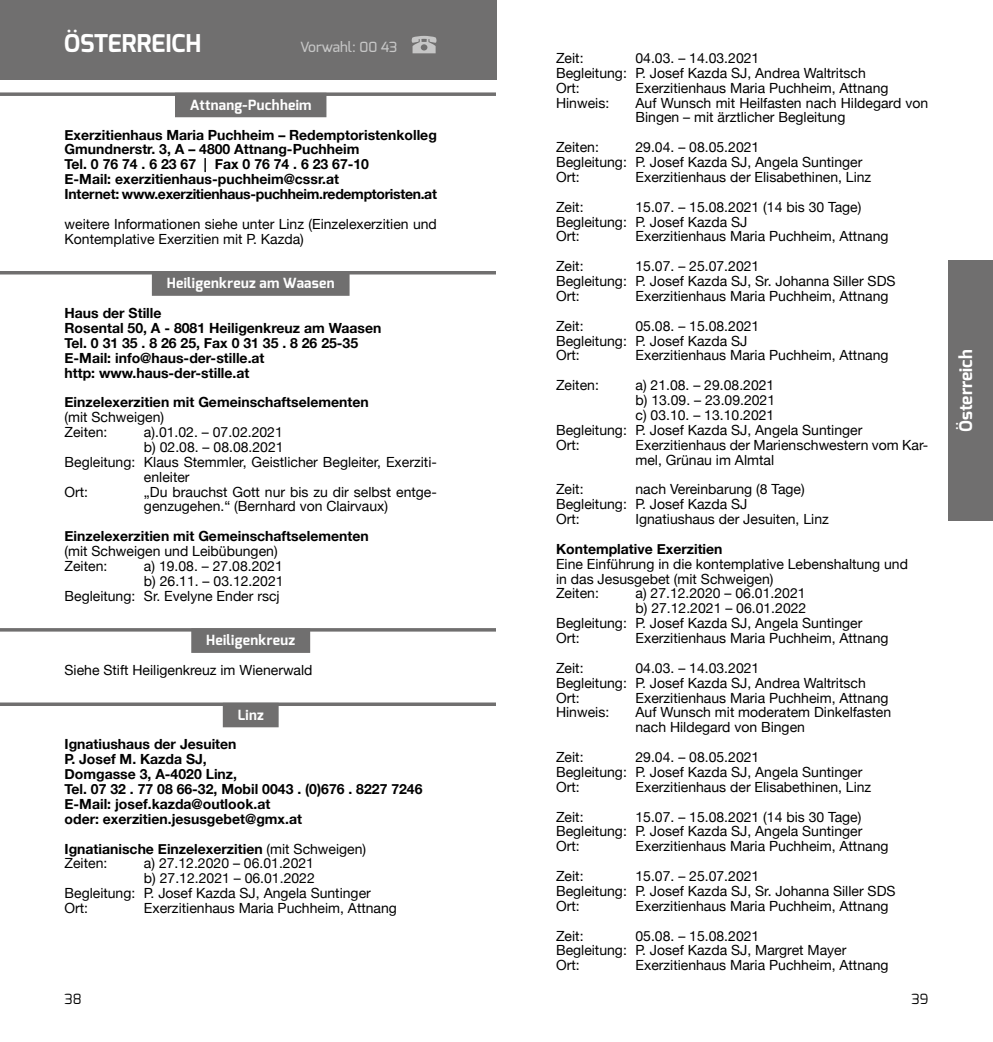
<style>
.page{position:relative;width:993px;height:1042px;background:#fff}
.page>*{position:absolute;margin:0;border:0;box-sizing:border-box;transform-origin:0 0}
.t1{font:700 24.5px "Exo";color:#fff}
.t2{font:700 17.5px "Exo";color:#fff}
.t3{font:14px/14.9px "Helvetica Neue";color:#000}
.t4{font:700 14px/14.9px "Helvetica Neue";color:#000}
.t5{font:700 14px "Exo";letter-spacing:.025em;color:#fff}
.t6{font:500 14px "Exo";color:#c6c6c6}
.t7{font:14px "Exo";color:#000}
.s1{font-weight:400}
</style>
<div class="page">
<div style="left:0;top:0;width:496px;height:79px;background:#706f6f"></div>
<svg style="left:411px;top:36px;width:25px;height:17px"></svg>
<div style="left:175px;top:93px;width:151px;height:24px;background:#706f6f"></div>
<svg style="left:0;top:92px;width:496px;height:4px;fill:#706f6f"></svg>
<div style="left:152px;top:271px;width:197px;height:25px;background:#706f6f"></div>
<hr style="left:0;top:271px;width:516px;height:3px;background:#706f6f">
<div style="left:191px;top:628px;width:119px;height:25px;background:#706f6f"></div>
<hr style="left:0;top:628px;width:516px;height:3px;background:#706f6f">
<div style="left:223px;top:703px;width:55px;height:24px;background:#706f6f"></div>
<svg style="left:0;top:702px;width:496px;height:4px;background:#818080"></svg>
<div style="left:947px;top:260px;width:45px;height:261px;background:#706f6f"></div>
<div style="left:496px;top:620px;width:35px;height:16px;background:#fff"></div>
<div style="left:496px;top:264px;width:35px;height:15px;background:#fff"></div>
<h1 class="t1" style="left:64px;top:27px;width:139px">ÖSTERREICH</h1>
<p class="t6" style="left:300px;top:38px;width:99px">Vorwahl: 00 43</p>
<p class="t5" style="left:190px;top:96px;width:123px">Attnang-Puchheim</p>
<p class="t4" style="left:64px;top:127px;width:374px">Exerzitienhaus Maria Puchheim – Redemptoristenkolleg Gmundnerstr. 3, A – 4800 Attnang-Puchheim<br>Tel. 0 76 74 . 6 23 67 | Fax 0 76 74 . 6 23 67-10<br>E-Mail: exerzitienhaus-puchheim@cssr.at<br>Internet: www.exerzitienhaus-puchheim.redemptoristen.at</p>
<p class="t3" style="left:64px;top:217px;width:374px">weitere Informationen siehe unter Linz (Einzelexerzitien und<br>Kontemplative Exerzitien mit P. Kazda)</p>
<p class="t5" style="left:167px;top:274px;width:169px">Heiligenkreuz am Waasen</p>
<p class="t4" style="left:64px;top:306px;width:318px">Haus der Stille<br>Rosental 50, A - 8081 Heiligenkreuz am Waasen Tel. 0 31 35 . 8 26 25, Fax 0 31 35 . 8 26 25-35<br>E-Mail: info@haus-der-stille.at<br>http: www.haus-der-stille.at</p>
<p class="t4" style="left:64px;top:395px;width:305px">Einzelexerzitien mit Gemeinschaftselementen</p>
<p class="t3" style="left:64px;top:410px;width:101px">(mit Schweigen)<br>Zeiten:</p>
<p class="t3" style="left:144px;top:425px;width:140px">a).01.02. – 07.02.2021</p>
<p class="t3" style="left:144px;top:440px;width:141px">b) 02.08. – 08.08.2021</p>
<p class="t3" style="left:64px;top:455px;width:374px">Begleitung: Klaus Stemmler, Geistlicher Begleiter, Exerziti-</p>
<p class="t3" style="left:144px;top:470px;width:47px">enleiter</p>
<p class="t3" style="left:64px;top:485px;width:25px">Ort:</p>
<p class="t3" style="left:144px;top:485px;width:294px">„Du brauchst Gott nur bis zu dir selbst entge&shy;genzugehen.“ (Bernhard von Clairvaux)</p>
<p class="t4" style="left:64px;top:529px;width:305px">Einzelexerzitien mit Gemeinschaftselementen</p>
<p class="t3" style="left:64px;top:544px;width:214px">(mit Schweigen und Leibübungen)<br>Zeiten:</p>
<p class="t3" style="left:64px;top:559px;width:220px;text-align:right">a) 19.08. – 27.08.2021<br>b) 26.11. – 03.12.2021<br>Begleitung: Sr. Evelyne Ender rscj</p>
<p class="t5" style="left:206px;top:631px;width:91px">Heiligenkreuz</p>
<p class="t3" style="left:64px;top:663px;width:249px">Siehe Stift Heiligenkreuz im Wienerwald</p>
<p class="t5" style="left:237px;top:706px;width:28px">Linz</p>
<p class="t4" style="left:64px;top:737px;width:359px">Ignatiushaus der Jesuiten<br>P. Josef M. Kazda SJ,<br>Domgasse 3, A-4020 Linz,<br>Tel. 07 32 . 77 08 66-32, Mobil 0043 . (0)676 . 8227 7246<br>E-Mail: josef.kazda@outlook.at<br>oder: exerzitien.jesusgebet@gmx.at</p>
<p class="t4" style="left:64px;top:841px;width:303px">Ignatianische Einzelexerzitien <span class="s1">(mit Schweigen)<br>Zeiten:</span></p>
<p class="t3" style="left:144px;top:857px;width:171px">a) 27.12.2020 – 06.01.2021</p>
<p class="t3" style="left:144px;top:872px;width:172px">b) 27.12.2021 – 06.01.2022</p>
<p class="t3" style="left:64px;top:886px;width:308px">Begleitung: P. Josef Kazda SJ, Angela Suntinger</p>
<p class="t3" style="left:64px;top:901px;width:25px">Ort:</p>
<p class="t3" style="left:144px;top:901px;width:254px">Exerzitienhaus Maria Puchheim, Attnang</p>
<p class="t3" style="left:556px;top:51px;width:29px">Zeit:</p>
<p class="t3" style="left:556px;top:51px;width:311px;text-indent:79px">04.03. – 14.03.2021<br>Begleitung: P. Josef Kazda SJ, Andrea Waltritsch<br>Ort:</p>
<p class="t3" style="left:635px;top:81px;width:254px">Exerzitienhaus Maria Puchheim, Attnang</p>
<p class="t3" style="left:556px;top:96px;width:55px">Hinweis:</p>
<p class="t3" style="left:635px;top:96px;width:294px">Auf Wunsch mit Heilfasten nach Hildegard von<br>Bingen – mit ärztlicher Begleitung</p>
<p class="t3" style="left:556px;top:141px;width:44px">Zeiten:</p>
<p class="t3" style="left:556px;top:141px;width:308px;text-indent:79px">29.04. – 08.05.2021<br>Begleitung: P. Josef Kazda SJ, Angela Suntinger<br>Ort:</p>
<p class="t3" style="left:635px;top:170px;width:237px">Exerzitienhaus der Elisabethinen, Linz</p>
<p class="t3" style="left:556px;top:200px;width:307px;text-indent:79px">15.07. – 15.08.2021 (14 bis 30 Tage)<br>Begleitung: P. Josef Kazda SJ<br>Ort:</p>
<p class="t3" style="left:556px;top:200px;width:29px">Zeit:</p>
<p class="t3" style="left:635px;top:230px;width:254px">Exerzitienhaus Maria Puchheim, Attnang</p>
<p class="t3" style="left:556px;top:260px;width:29px">Zeit:</p>
<p class="t3" style="left:556px;top:260px;width:341px;text-indent:79px">15.07. – 25.07.2021<br>Begleitung: P. Josef Kazda SJ, Sr. Johanna Siller SDS<br>Ort:</p>
<p class="t3" style="left:635px;top:289px;width:254px">Exerzitienhaus Maria Puchheim, Attnang</p>
<p class="t3" style="left:556px;top:319px;width:29px">Zeit:</p>
<p class="t3" style="left:556px;top:319px;width:205px;text-indent:79px">05.08. – 15.08.2021<br>Begleitung: P. Josef Kazda SJ<br>Ort:</p>
<p class="t3" style="left:635px;top:349px;width:254px">Exerzitienhaus Maria Puchheim, Attnang</p>
<p class="t3" style="left:556px;top:378px;width:44px">Zeiten:</p>
<p class="t3" style="left:635px;top:378px;width:140px">a) 21.08. – 29.08.2021</p>
<p class="t3" style="left:635px;top:393px;width:141px">b) 13.09. – 23.09.2021</p>
<p class="t3" style="left:635px;top:408px;width:140px">c) 03.10. – 13.10.2021</p>
<p class="t3" style="left:556px;top:423px;width:308px">Begleitung: P. Josef Kazda SJ, Angela Suntinger</p>
<p class="t3" style="left:556px;top:438px;width:25px">Ort:</p>
<p class="t3" style="left:635px;top:438px;width:294px">Exerzitienhaus der Marienschwestern vom Kar&shy;mel, Grünau im Almtal</p>
<p class="t3" style="left:556px;top:483px;width:29px">Zeit:</p>
<p class="t3" style="left:556px;top:483px;width:250px;text-indent:79px">nach Vereinbarung (8 Tage)<br>Begleitung: P. Josef Kazda SJ<br>Ort:</p>
<p class="t3" style="left:635px;top:512px;width:195px">Ignatiushaus der Jesuiten, Linz</p>
<p class="t4" style="left:556px;top:542px;width:168px">Kontemplative Exerzitien</p>
<p class="t3" style="left:556px;top:557px;width:353px">Eine Einführung in die kontemplative Lebenshaltung und in das Jesusgebet (mit Schweigen)<br>Zeiten:</p>
<p class="t3" style="left:635px;top:587px;width:171px">a) 27.12.2020 – 06.01.2021</p>
<p class="t3" style="left:635px;top:602px;width:172px">b) 27.12.2021 – 06.01.2022</p>
<p class="t3" style="left:556px;top:616px;width:308px">Begleitung: P. Josef Kazda SJ, Angela Suntinger</p>
<p class="t3" style="left:556px;top:631px;width:25px">Ort:</p>
<p class="t3" style="left:635px;top:631px;width:254px">Exerzitienhaus Maria Puchheim, Attnang</p>
<p class="t3" style="left:556px;top:661px;width:29px">Zeit:</p>
<p class="t3" style="left:556px;top:661px;width:311px;text-indent:79px">04.03. – 14.03.2021<br>Begleitung: P. Josef Kazda SJ, Andrea Waltritsch<br>Ort:</p>
<p class="t3" style="left:635px;top:691px;width:254px">Exerzitienhaus Maria Puchheim, Attnang</p>
<p class="t3" style="left:556px;top:706px;width:55px">Hinweis:</p>
<p class="t3" style="left:635px;top:706px;width:257px">Auf Wunsch mit moderatem Dinkelfasten nach Hildegard von Bingen</p>
<p class="t3" style="left:556px;top:750px;width:29px">Zeit:</p>
<p class="t3" style="left:556px;top:750px;width:308px;text-indent:79px">29.04. – 08.05.2021<br>Begleitung: P. Josef Kazda SJ, Angela Suntinger<br>Ort:</p>
<p class="t3" style="left:635px;top:780px;width:237px">Exerzitienhaus der Elisabethinen, Linz</p>
<p class="t3" style="left:556px;top:810px;width:308px;text-align:justify;text-indent:79px">15.07. – 15.08.2021 (14 bis 30 Tage)<br>Begleitung: P. Josef Kazda SJ, Angela Suntinger Ort:</p>
<p class="t3" style="left:556px;top:810px;width:29px">Zeit:</p>
<p class="t3" style="left:635px;top:839px;width:254px">Exerzitienhaus Maria Puchheim, Attnang</p>
<p class="t3" style="left:556px;top:869px;width:29px">Zeit:</p>
<p class="t3" style="left:556px;top:869px;width:341px;text-indent:79px">15.07. – 25.07.2021<br>Begleitung: P. Josef Kazda SJ, Sr. Johanna Siller SDS<br>Ort:</p>
<p class="t3" style="left:635px;top:899px;width:254px">Exerzitienhaus Maria Puchheim, Attnang</p>
<p class="t3" style="left:556px;top:929px;width:29px">Zeit:</p>
<p class="t3" style="left:556px;top:929px;width:292px;text-indent:79px">05.08. – 15.08.2021<br>Begleitung: P. Josef Kazda SJ, Margret Mayer<br>Ort:</p>
<p class="t3" style="left:635px;top:958px;width:254px">Exerzitienhaus Maria Puchheim, Attnang</p>
<p class="t7" style="left:64px;top:989px;width:19px">38</p>
<p class="t7" style="left:911px;top:989px;width:19px">39</p>
<p class="t2" style="left:954px;top:432px;width:83px;rotate:-90deg">Österreich</p>
</div>
